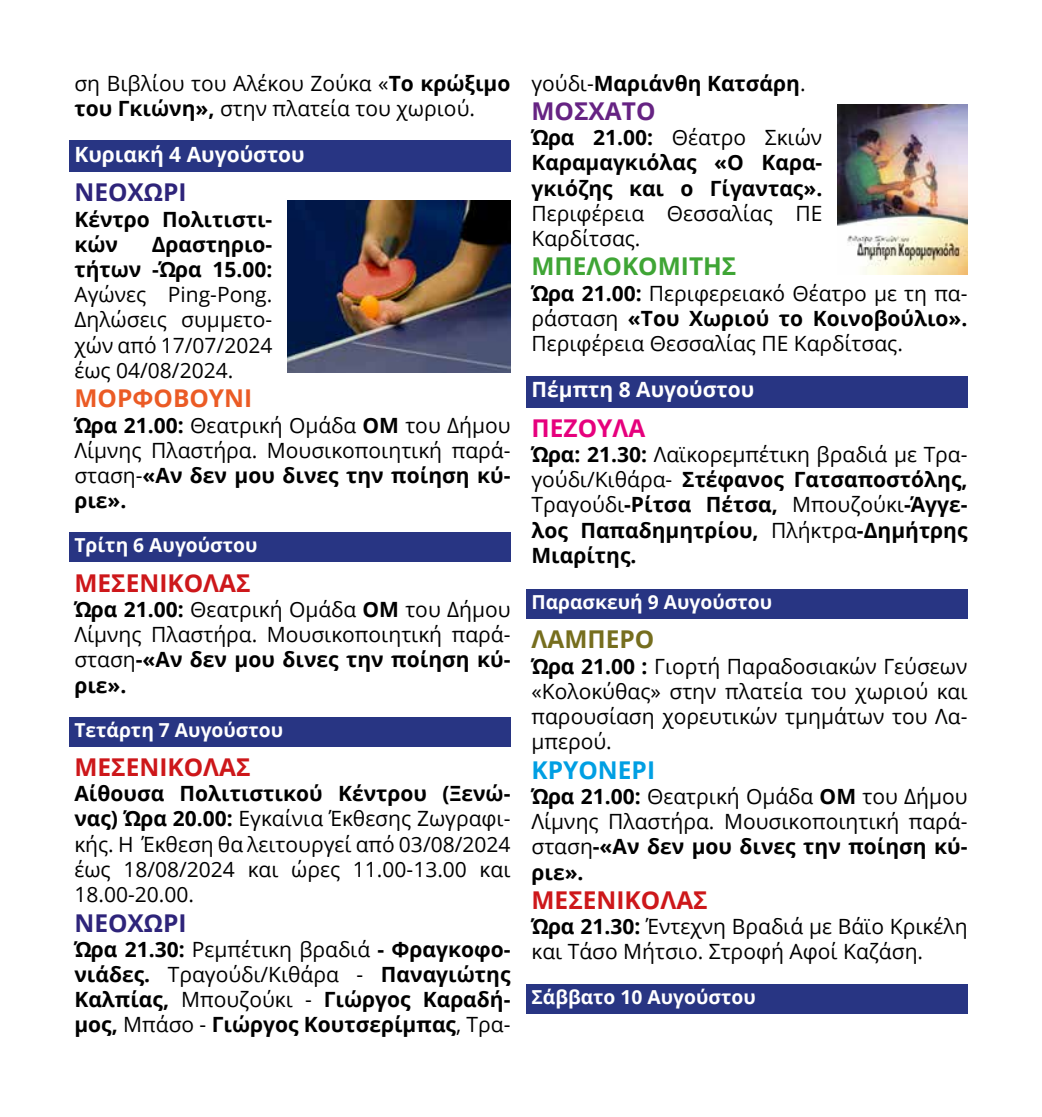
<style>
.page{position:relative;width:1042px;height:1117px;background:#fff}
.page>*{position:absolute;margin:0;border:0;box-sizing:border-box;transform-origin:0 0}
.t1{font:700 24.5px "Open Sans";color:#cd171a}
.t2{font:700 24.5px "Open Sans";color:#2e247a}
.t3{font:700 24.5px "Open Sans";color:#3fa535}
.t4{font:700 24.5px "Open Sans";color:#eb5b25}
.t5{font:700 24.5px "Open Sans";color:#009fe3}
.t6{font:700 24.5px "Open Sans";color:#662383}
.t7{font:700 24.5px "Open Sans";color:#e6007d}
.t8{font:700 24.5px "Open Sans";color:#766e1e}
.t9{font:21px/25.2px "Open Sans";color:#000;text-align:justify}
.t10{font:700 21px/25.2px "Open Sans";color:#000;text-align:justify}
.t11{font:700 21px "Open Sans";color:#fff}
.t12{font:700 19.25px "Open Sans";color:#fff}
.s1{font-weight:700}
.s2{font-weight:400}
</style>
<div class="page">
<div style="left:69px;top:141px;width:441px;height:31px;background:#283583"></div>
<div style="left:69px;top:532px;width:441px;height:29px;background:#283583"></div>
<div style="left:69px;top:716px;width:441px;height:30px;background:#283583"></div>
<div style="left:526px;top:376px;width:441px;height:31px;background:#283583"></div>
<div style="left:526px;top:589px;width:441px;height:29px;background:#283583"></div>
<div style="left:526px;top:983px;width:441px;height:29px;background:#283583"></div>
<img style="left:837px;top:104px;width:130px;height:170px">
<img style="left:287px;top:201px;width:223px;height:171px">
<p class="t9" style="left:74px;top:70px;width:437px">ση Βιβλίου του Αλέκου Ζούκα «<span class="s1">Το κρώξιμο του Γκιώνη»,</span> στην πλατεία του χωριού.</p>
<p class="t11" style="left:74px;top:139px;width:232px">Κυριακή 4 Αυγούστου</p>
<p class="t2" style="left:74px;top:175px;width:114px">ΝΕΟΧΩΡΙ</p>
<p class="t10" style="left:74px;top:206px;width:199px">Κέντρο Πολιτιστι&shy;κών</p>
<p class="t10" style="left:74px;top:231px;width:199px;text-align:right">Δραστηριο-<br>τήτων -Ώρα 15.00:</p>
<p class="t9" style="left:74px;top:281px;width:199px">Αγώνες Ping-Pong.<br>Δηλώσεις συμμετο&shy;χών από 17/07/2024 έως 04/08/2024.</p>
<p class="t4" style="left:74px;top:381px;width:179px">ΜΟΡΦΟΒΟΥΝΙ</p>
<p class="t9" style="left:74px;top:411px;width:437px"><span class="s1">Ώρα 21.00:</span> Θεατρική Ομάδα <span class="s1">ΟΜ</span> του Δήμου Λίμνης Πλαστήρα. Μουσικοποιητική παρά&shy;σταση-<span class="s1">«Αν δεν μου δινες την ποίηση κύ&shy;ριε».</span></p>
<p class="t12" style="left:74px;top:531px;width:185px">Τρίτη 6 Αυγούστου</p>
<p class="t1" style="left:74px;top:565px;width:178px">ΜΕΣΕΝΙΚΟΛΑΣ</p>
<p class="t9" style="left:74px;top:596px;width:437px"><span class="s1">Ώρα 21.00:</span> Θεατρική Ομάδα <span class="s1">ΟΜ</span> του Δήμου Λίμνης Πλαστήρα. Μουσικοποιητική παρά&shy;σταση<span class="s1">-«Αν δεν μου δινες την ποίηση κύ&shy;ριε».</span></p>
<p class="t12" style="left:74px;top:716px;width:210px">Τετάρτη 7 Αυγούστου</p>
<p class="t1" style="left:74px;top:749px;width:178px">ΜΕΣΕΝΙΚΟΛΑΣ</p>
<p class="t9" style="left:74px;top:780px;width:437px"><span class="s1">Αίθουσα Πολιτιστικού Κέντρου (Ξενώ&shy;νας) Ώρα 20.00:</span> Εγκαίνια Έκθεσης Ζωγραφι&shy;κής. Η Έκθεση θα λειτουργεί από 03/08/2024 έως 18/08/2024 και ώρες 11.00-13.00 και 18.00-20.00.</p>
<p class="t2" style="left:74px;top:905px;width:114px">ΝΕΟΧΩΡΙ</p>
<p class="t10" style="left:74px;top:935px;width:437px">Ώρα 21.30: <span class="s2">Ρεμπέτικη βραδιά</span> - Φραγκοφο&shy;νιάδες. <span class="s2">Τραγούδι/Κιθάρα -</span> Παναγιώτης Καλπίας, <span class="s2">Μπουζούκι -</span> Γιώργος Καραδή&shy;μος, <span class="s2">Μπάσο -</span> Γιώργος Κουτσερίμπας<span class="s2">, Τρα-</span></p>
<p class="t10" style="left:531px;top:70px;width:276px"><span class="s2">γούδι-</span>Μαριάνθη Κατσάρη<span class="s2">.</span></p>
<p class="t6" style="left:531px;top:94px;width:126px">ΜΟΣΧΑΤΟ</p>
<p class="t10" style="left:531px;top:124px;width:292px">Ώρα 21.00: <span class="s2">Θέατρο Σκιών </span>Καραμαγκιόλας «Ο Καρα&shy;γκιόζης και ο Γίγαντας».</p>
<p class="t9" style="left:531px;top:200px;width:292px">Περιφέρεια Θεσσαλίας ΠΕ<br>Καρδίτσας.</p>
<p class="t3" style="left:531px;top:249px;width:206px">ΜΠΕΛΟΚΟΜΙΤΗΣ</p>
<p class="t9" style="left:531px;top:280px;width:437px"><span class="s1">Ώρα 21.00:</span> Περιφερειακό Θέατρο με τη πα&shy;ράσταση <span class="s1">«Του Χωριού το Κοινοβούλιο».<br></span>Περιφέρεια Θεσσαλίας ΠΕ Καρδίτσας.</p>
<p class="t11" style="left:531px;top:375px;width:224px">Πέμπτη 8 Αυγούστου</p>
<p class="t7" style="left:531px;top:410px;width:115px">ΠΕΖΟΥΛΑ</p>
<p class="t10" style="left:531px;top:441px;width:437px">Ώρα: 21.30: <span class="s2">Λαϊκορεμπέτικη βραδιά με Τρα&shy;γούδι/Κιθάρα-</span> Στέφανος Γατσαποστόλης, <span class="s2">Τραγούδι</span>-Ρίτσα Πέτσα, <span class="s2">Μπουζούκι</span>-Άγγε&shy;λος Παπαδημητρίου, <span class="s2">Πλήκτρα</span>-Δημήτρης Μιαρίτης.</p>
<p class="t12" style="left:531px;top:588px;width:242px">Παρασκευή 9 Αυγούστου</p>
<p class="t8" style="left:531px;top:622px;width:124px">ΛΑΜΠΕΡΟ</p>
<p class="t9" style="left:531px;top:652px;width:437px"><span class="s1">Ώρα 21.00 :</span> Γιορτή Παραδοσιακών Γεύσεων «Κολοκύθας» στην πλατεία του χωριού και παρουσίαση χορευτικών τμημάτων του Λα&shy;μπερού.</p>
<p class="t5" style="left:531px;top:752px;width:125px">ΚΡΥΟΝΕΡΙ</p>
<p class="t9" style="left:531px;top:783px;width:437px"><span class="s1">Ώρα 21.00:</span> Θεατρική Ομάδα <span class="s1">ΟΜ</span> του Δήμου Λίμνης Πλαστήρα. Μουσικοποιητική παρά&shy;σταση<span class="s1">-«Αν δεν μου δινες την ποίηση κύ&shy;ριε».</span></p>
<p class="t1" style="left:531px;top:882px;width:178px">ΜΕΣΕΝΙΚΟΛΑΣ</p>
<p class="t9" style="left:531px;top:913px;width:437px"><span class="s1">Ώρα 21.30:</span> Έντεχνη Βραδιά με Βάϊο Κρικέλη και Τάσο Μήτσιο. Στροφή Αφοί Καζάση.</p>
<p class="t12" style="left:531px;top:982px;width:226px">Σάββατο 10 Αυγούστου</p>
</div>
